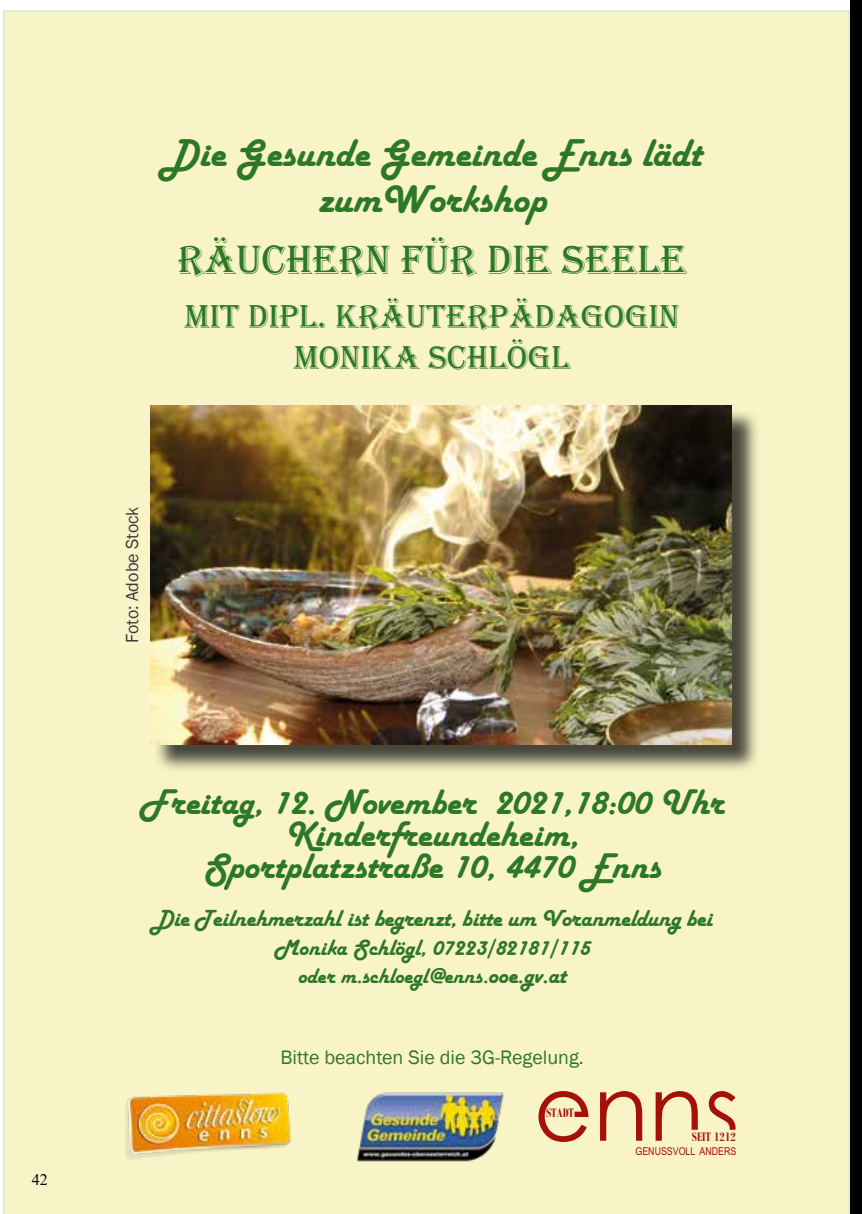
<style>
.page{position:relative;width:862px;height:1214px;background:#fff}
.page>*{position:absolute;margin:0;border:0;box-sizing:border-box;transform-origin:0 0}
.t1{font:42px "Algerian";color:#2d7826}
.t2{font:40px/46px "Harlow Solid";color:#2d7826;text-align:center}
.t3{font:36.8px/32.2px "Harlow Solid";color:#2d7826;text-align:center}
.t4{font:34px/40px "Algerian";color:#2d7826;text-align:center}
.t5{font:24px "Harlow Solid";letter-spacing:-.01em;color:#2d7826}
.t6{font:23.2px "Harlow Solid";color:#2d7826}
.t7{font:22px "Harlow Solid";color:#2d7826}
.t8{font:20px "Franklin Gothic";color:#2d7826}
.t9{font:18px "Franklin Gothic";color:#3c3c3b}
.t10{font:16px "Times New Roman";color:#000}
.t11{font:700 13.4px "Bodoni MT Condensed";letter-spacing:.02em;color:#a51008}
.t12{font:10.8px "Arial Narrow";color:#a51008}
.s1{font-size:24px}
</style>
<div class="page">
<div style="left:3px;top:10px;width:847px;height:1203px;background:#f9f4c7"></div>
<div style="left:850px;top:0;width:12px;height:1213px;background:#000"></div>
<div style="left:153px;top:409px;width:608px;height:364px;background:#000;opacity:.71"></div>
<img style="left:150px;top:406px;width:582px;height:338px">
<img style="left:355px;top:1086px;width:155px;height:78px">
<svg style="left:600px;top:1090px;width:42px;height:50px;background:#dba383"></svg>
<svg style="left:655px;top:1090px;width:43px;height:50px;background:#deab89"></svg>
<svg style="left:709px;top:1090px;width:26px;height:39px"></svg>
<svg style="left:538px;top:1090px;width:50px;height:51px;background:#ddaa89"></svg>
<img style="left:126px;top:1086px;width:174px;height:79px">
<p class="t10" style="left:32px;top:1168px;width:17px">42</p>
<p class="t2" style="left:162px;top:133px;width:541px">Die Gesunde Gemeinde Enns lädt zumWorkshop</p>
<p class="t1" style="left:178px;top:237px;width:510px">RÄUCHERN FÜR DIE SEELE</p>
<p class="t4" style="left:185px;top:298px;width:496px">MIT DIPL. KRÄUTERPÄDAGOGIN<br>MONIKA SCHLÖGL</p>
<p class="t9" style="left:121px;top:642px;width:137px;rotate:-90deg">Foto: Adobe Stock</p>
<p class="t3" style="left:140px;top:788px;width:585px">Freitag, 12. November 2021,18:00 Uhr<br>Kinderfreundeheim,<br>Sportplatzstraße 10, 4470 Enns</p>
<p class="t5" style="left:152px;top:904px;width:562px">Die Teilnehmerzahl ist begrenzt, bitte um Voranmeldung bei</p>
<p class="t6" style="left:274px;top:935px;width:317px">Monika Schlögl, 07223/82181/115</p>
<p class="t7" style="left:298px;top:964px;width:270px">oder m.schloegl@enns.<span class="s1">ooe.gv.at</span></p>
<p class="t8" style="left:280px;top:1044px;width:305px">Bitte beachten Sie die 3G-Regelung.</p>
<p class="t11" style="left:546px;top:1104px;width:29px">STADT</p>
<p class="t11" style="left:691px;top:1128px;width:45px">SEIT 1212</p>
<p class="t12" style="left:635px;top:1142px;width:102px">GENUSSVOLL ANDERS</p>
</div>
